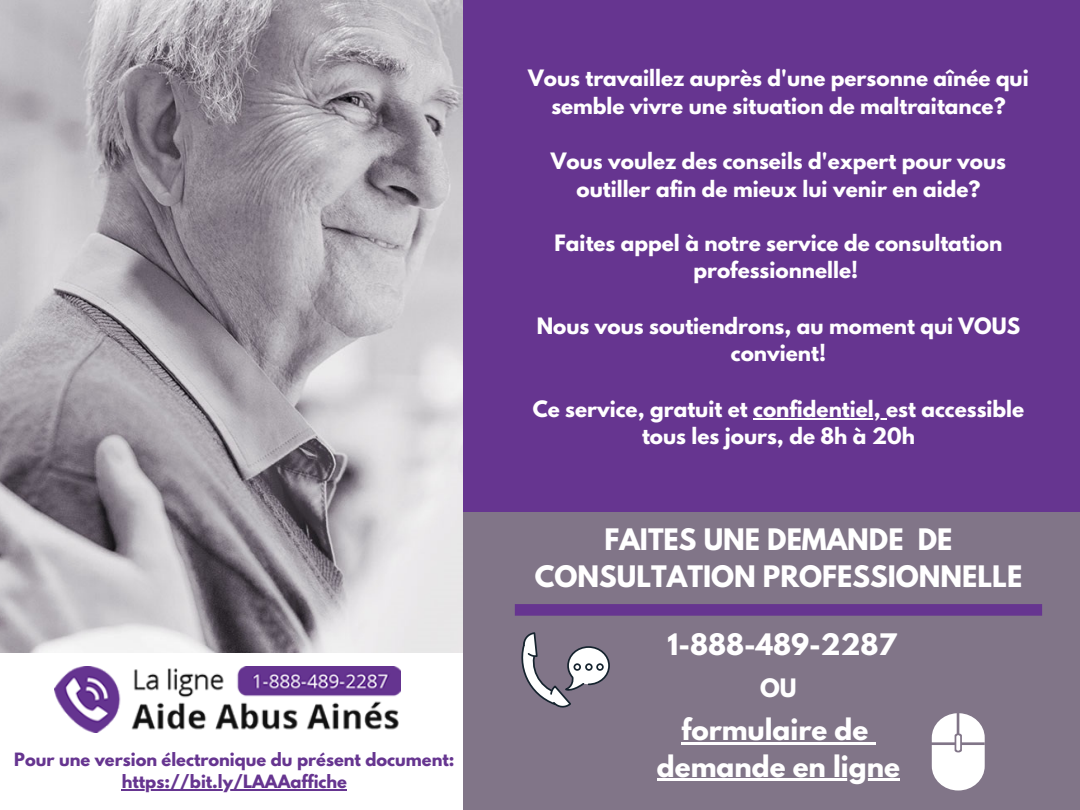
<style>
.page{position:relative;width:1080px;height:810px;background:#fff}
.page>*{position:absolute;margin:0;border:0;box-sizing:border-box;transform-origin:0 0}
.t1{font:700 26.25px/36.6px "League Spartan";color:#fff;text-align:center}
.t2{font:700 22.5px "League Spartan";color:#fff}
.t3{font:700 20px/27.6px "League Spartan";color:#fff;text-align:center}
.t4{font:700 16.25px/22.5px "League Spartan";color:#663590;text-align:center}
</style>
<div class="page">
<img style="left:0;top:0;width:463px;height:653px">
<div style="left:463px;top:0;width:617px;height:810px;background:#663590"></div>
<img style="left:55px;top:667px;width:345px;height:65px">
<div style="left:463px;top:512px;width:617px;height:298px;background:#817588"></div>
<svg style="left:521px;top:632px;width:89px;height:76px"></svg>
<div style="left:596px;top:663px;width:8px;height:8px;border:2px solid #15232e;border-radius:50%"></div>
<svg style="left:932px;top:713px;width:53px;height:78px"></svg>
<svg style="left:956px;top:735px;width:4px;height:16px"></svg>
<svg style="left:515px;top:604px;width:527px;height:12px;background:#66378f"></svg>
<hr style="left:753px;top:418px;width:133px;height:2px;background:#fff">
<hr style="left:681px;top:742px;width:187px;height:2px;background:#fff">
<svg style="left:868px;top:742px;width:7px;height:2px"></svg>
<hr style="left:657px;top:778px;width:243px;height:3px;background:#fff">
<hr style="left:122px;top:789px;width:225px;height:2px;background:#663590">
<p class="t4" style="left:14px;top:750px;width:442px">Pour une version électronique du présent document: https://bit.ly/LAAAaffiche</p>
<p class="t3" style="left:528px;top:67px;width:502px">Vous travaillez auprès d'une personne aînée qui semble vivre une situation de maltraitance?</p>
<p class="t3" style="left:551px;top:150px;width:457px">Vous voulez des conseils d'expert pour vous outiller afin de mieux lui venir en aide?</p>
<p class="t3" style="left:555px;top:231px;width:449px">Faites appel à notre service de consultation professionnelle!</p>
<p class="t3" style="left:537px;top:314px;width:485px">Nous vous soutiendrons, au moment qui VOUS convient!</p>
<p class="t3" style="left:533px;top:397px;width:493px">Ce service, gratuit et confidentiel, est accessible tous les jours, de 8h à 20h</p>
<p class="t1" style="left:535px;top:525px;width:489px">FAITES UNE DEMANDE DE<br>CONSULTATION PROFESSIONNELLE</p>
<p class="t1" style="left:668px;top:629px;width:230px">1-888-489-2287</p>
<p class="t2" style="left:760px;top:676px;width:38px">OU</p>
<p class="t1" style="left:681px;top:715px;width:188px">formulaire de</p>
<p class="t1" style="left:657px;top:752px;width:244px">demande en ligne</p>
</div>
